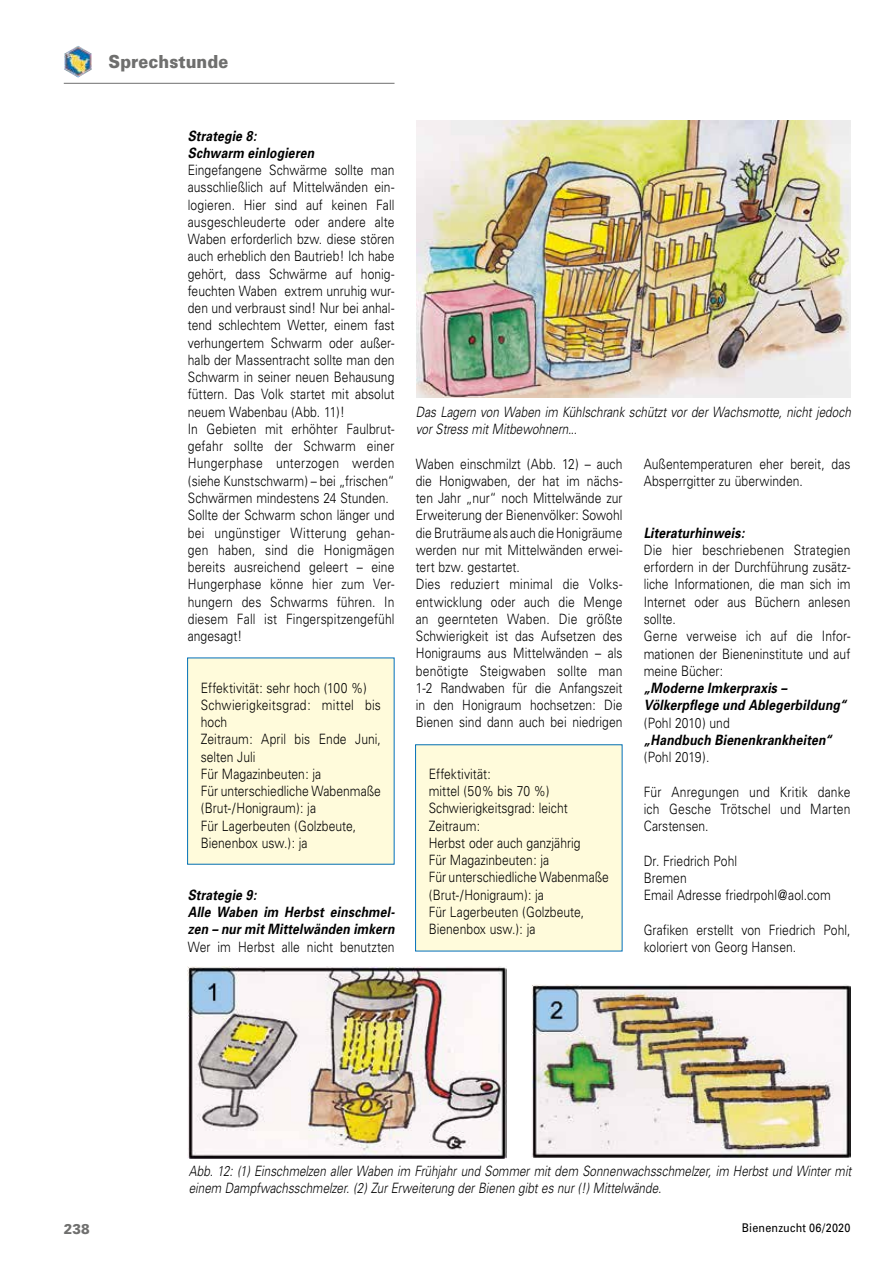
<style>
.page{position:relative;width:893px;height:1263px;background:#fff}
.page>*{position:absolute;margin:0;border:0;box-sizing:border-box;transform-origin:0 0}
.t1{font:900 18px "Univers";letter-spacing:.005em;color:#6f6f6e;scale:.9 1}
.t2{font:300 14.25px/17.2px "Univers";letter-spacing:.005em;color:#000;scale:.85 1}
.t3{font:italic 300 14.25px/17.2px "Univers";color:#000;scale:.82 1}
.t4{font:italic 700 14.25px/17.2px "Univers";letter-spacing:.015em;color:#000;scale:.85 1}
.t5{font:900 14.25px "Univers";color:#6f6f6e;scale:.9 1}
.t6{font:12px "Univers";letter-spacing:.02em;color:#000;scale:.9 1}
</style>
<div class="page">
<hr style="left:64px;top:83px;width:330px;height:1px;background:#6f6f6e">
<img style="left:64px;top:46px;width:28px;height:32px">
<img style="left:188px;top:966px;width:319px;height:192px">
<img style="left:531px;top:985px;width:319px;height:173px">
<div style="left:188px;top:658px;width:206px;height:206px;background:#fffbdb"></div>
<div style="left:416px;top:745px;width:206px;height:206px;background:#fffbdb"></div>
<img style="left:416px;top:121px;width:435px;height:276px">
<p class="t1" style="left:109px;top:50px;width:135px">Sprechstunde</p>
<p class="t4" style="left:188px;top:127px;width:150px">Strategie 8:<br>Schwarm einlogieren</p>
<p class="t2" style="left:188px;top:161px;width:245px">Eingefangene Schwärme sollte man ausschließlich auf Mittelwänden ein&shy;logieren. Hier sind auf keinen Fall ausgeschleuderte oder andere alte Waben erforderlich bzw. diese stören auch erheblich den Bautrieb! Ich habe gehört, dass Schwärme auf honig&shy;feuchten Waben extrem unruhig wur&shy;den und verbraust sind! Nur bei anhal&shy;tend schlechtem Wetter, einem fast verhungertem Schwarm oder außer&shy;halb der Massentracht sollte man den Schwarm in seiner neuen Behausung füttern. Das Volk startet mit absolut neuem Wabenbau (Abb. 11)!<br>In Gebieten mit erhöhter Faulbrut&shy;gefahr sollte der Schwarm einer Hungerphase unterzogen werden (siehe Kunstschwarm) – bei „frischen“ Schwärmen mindestens 24 Stunden.<br>Sollte der Schwarm schon länger und bei ungünstiger Witterung gehan&shy;gen haben, sind die Honigmägen bereits ausreichend geleert – eine Hungerphase könne hier zum Ver&shy;hungern des Schwarms führen. In diesem Fall ist Fingerspitzengefühl angesagt!</p>
<p class="t2" style="left:201px;top:679px;width:214px">Effektivität: sehr hoch (100 %)<br>Schwierigkeitsgrad: mittel bis hoch<br>Zeitraum: April bis Ende Juni, selten Juli<br>Für Magazinbeuten: ja<br>Für unterschiedliche Wabenmaße (Brut-/Honigraum): ja<br>Für Lagerbeuten (Golzbeute,<br>Bienenbox usw.): ja</p>
<p class="t4" style="left:188px;top:886px;width:245px">Strategie 9:<br>Alle Waben im Herbst einschmel&shy;zen – nur mit Mittelwänden imkern</p>
<p class="t2" style="left:188px;top:938px;width:245px">Wer im Herbst alle nicht benutzten</p>
<p class="t3" style="left:416px;top:403px;width:532px">Das Lagern von Waben im Kühlschrank schützt vor der Wachsmotte, nicht jedoch vor Stress mit Mitbewohnern...</p>
<p class="t2" style="left:416px;top:455px;width:245px">Waben einschmilzt (Abb. 12) – auch die Honigwaben, der hat im nächs&shy;ten Jahr „nur“ noch Mittelwände zur Erweiterung der Bienenvölker: Sowohl die Bruträume als auch die Honigräume werden nur mit Mittelwänden erwei&shy;tert bzw. gestartet.<br>Dies reduziert minimal die Volks&shy;entwicklung oder auch die Menge an geernteten Waben. Die größte Schwierigkeit ist das Aufsetzen des Honigraums aus Mittelwänden – als benötigte Steigwaben sollte man 1-2 Randwaben für die Anfangszeit in den Honigraum hochsetzen: Die Bienen sind dann auch bei niedrigen</p>
<p class="t2" style="left:644px;top:455px;width:245px">Außentemperaturen eher bereit, das<br>Absperrgitter zu überwinden.</p>
<p class="t4" style="left:644px;top:524px;width:120px">Literaturhinweis:</p>
<p class="t2" style="left:644px;top:541px;width:245px">Die hier beschriebenen Strategien erfordern in der Durchführung zusätz&shy;liche Informationen, die man sich im<br>Internet oder aus Büchern anlesen sollte.<br>Gerne verweise ich auf die Infor&shy;mationen der Bieneninstitute und auf meine Bücher:</p>
<p class="t4" style="left:644px;top:679px;width:240px">„Moderne Imkerpraxis –<br>Völkerpflege und Ablegerbildung“</p>
<p class="t2" style="left:644px;top:714px;width:103px">(Pohl 2010) und</p>
<p class="t4" style="left:644px;top:731px;width:223px">„Handbuch Bienenkrankheiten“</p>
<p class="t2" style="left:644px;top:748px;width:79px">(Pohl 2019).</p>
<p class="t2" style="left:644px;top:783px;width:245px;text-align:justify">Für Anregungen und Kritik danke ich Gesche Trötschel und Marten Carstensen.</p>
<p class="t2" style="left:644px;top:852px;width:222px">Dr. Friedrich Pohl<br>Bremen<br>Email Adresse friedrpohl@aol.com</p>
<p class="t2" style="left:644px;top:921px;width:245px">Grafiken erstellt von Friedrich Pohl, koloriert von Georg Hansen.</p>
<p class="t2" style="left:429px;top:765px;width:214px">Effektivität:<br>mittel (50% bis 70 %)<br>Schwierigkeitsgrad: leicht<br>Zeitraum:<br>Herbst oder auch ganzjährig<br>Für Magazinbeuten: ja<br>Für unterschiedliche Wabenmaße (Brut-/Honigraum): ja<br>Für Lagerbeuten (Golzbeute,<br>Bienenbox usw.): ja</p>
<p class="t3" style="left:189px;top:1162px;width:810px">Abb. 12: (1) Einschmelzen aller Waben im Frühjahr und Sommer mit dem Sonnenwachsschmelzer, im Herbst und Winter mit einem Dampfwachsschmelzer. (2) Zur Erweiterung der Bienen gibt es nur (!) Mittelwände.</p>
<p class="t5" style="left:64px;top:1220px;width:30px">238</p>
<p class="t6" style="left:742px;top:1221px;width:122px">Bienenzucht 06/2020</p>
</div>
